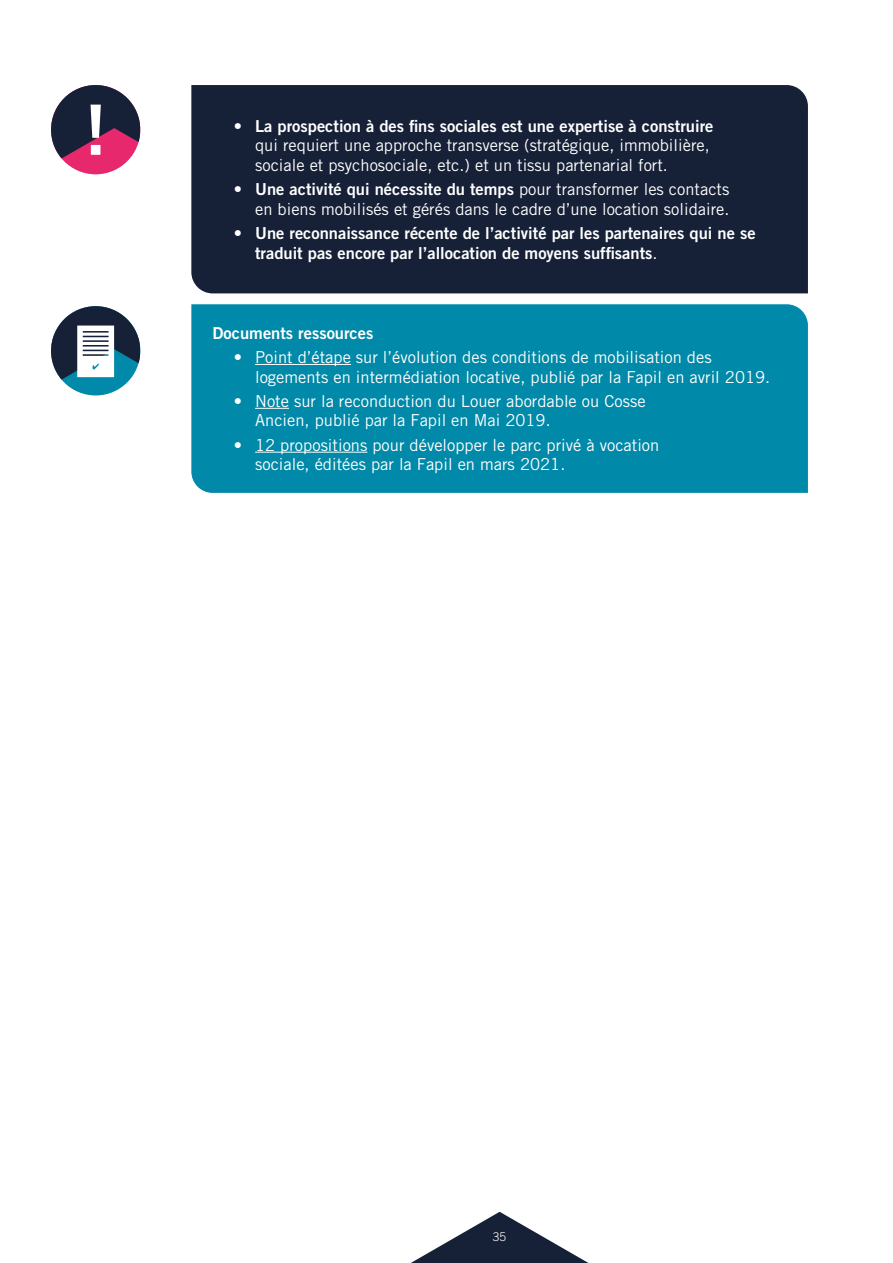
<style>
.page{position:relative;width:893px;height:1263px;background:#fff}
.page>*{position:absolute;margin:0;border:0;box-sizing:border-box;transform-origin:0 0}
.t1{font:16.5px/19.8px "Trade Gothic LT Std";color:#fff}
.t2{font:16.5px/19.8px "Trade Gothic LT Std Bd 2";color:#fff}
.t3{font:300 12px "Trade Gothic LT Std";color:#fff}
.s1{font-family:"Trade Gothic LT Std"}
</style>
<div class="page">
<svg style="left:411px;top:1212px;width:178px;height:51px"></svg>
<div style="left:191px;top:85px;width:617px;height:208px;background:#162138"></div>
<div style="left:191px;top:304px;width:617px;height:189px;background:#0089a8"></div>
<hr style="left:255px;top:364px;width:96px;height:1px;background:#fff">
<hr style="left:255px;top:408px;width:34px;height:1px;background:#fff">
<hr style="left:255px;top:452px;width:112px;height:1px;background:#fff">
<div style="left:51px;top:306px;width:89px;height:89px;background:#0089a8;border-radius:45px"></div>
<svg style="left:51px;top:306px;width:89px;height:80px"></svg>
<div style="left:51px;top:85px;width:89px;height:89px;background:#e7286c;border-radius:45px"></div>
<svg style="left:51px;top:85px;width:89px;height:80px"></svg>
<p class="t2" style="left:234px;top:115px;width:481px"><span class="s1">•</span> La prospection à des fins sociales est une expertise à construire</p>
<p class="t1" style="left:255px;top:135px;width:456px">qui requiert une approche transverse (stratégique, immobilière, sociale et psychosociale, etc.) et un tissu partenarial fort.</p>
<p class="t2" style="left:234px;top:179px;width:497px"><span class="s1">•</span> Une activité qui nécessite du temps <span class="s1">pour transformer les contacts</span></p>
<p class="t1" style="left:255px;top:199px;width:476px">en biens mobilisés et gérés dans le cadre d’une location solidaire.</p>
<p class="t2" style="left:255px;top:223px;width:502px;text-indent:-21px"><span class="s1">•</span> Une reconnaissance récente de l’activité par les partenaires qui ne se traduit pas encore par l’allocation de moyens suffisants<span class="s1">.</span></p>
<p class="t2" style="left:213px;top:323px;width:162px">Documents ressources</p>
<p class="t1" style="left:255px;top:347px;width:517px;text-indent:-21px">• Point d’étape sur l’évolution des conditions de mobilisation des logements en intermédiation locative, publié par la Fapil en avril 2019.</p>
<p class="t1" style="left:255px;top:391px;width:392px;text-indent:-21px">• Note sur la reconduction du Louer abordable ou Cosse<br>Ancien, publié par la Fapil en Mai 2019.</p>
<p class="t1" style="left:255px;top:435px;width:406px;text-indent:-21px">• 12 propositions pour développer le parc privé à vocation sociale, éditées par la Fapil en mars 2021.</p>
<p class="t3" style="left:493px;top:1230px;width:15px">35</p>
</div>
